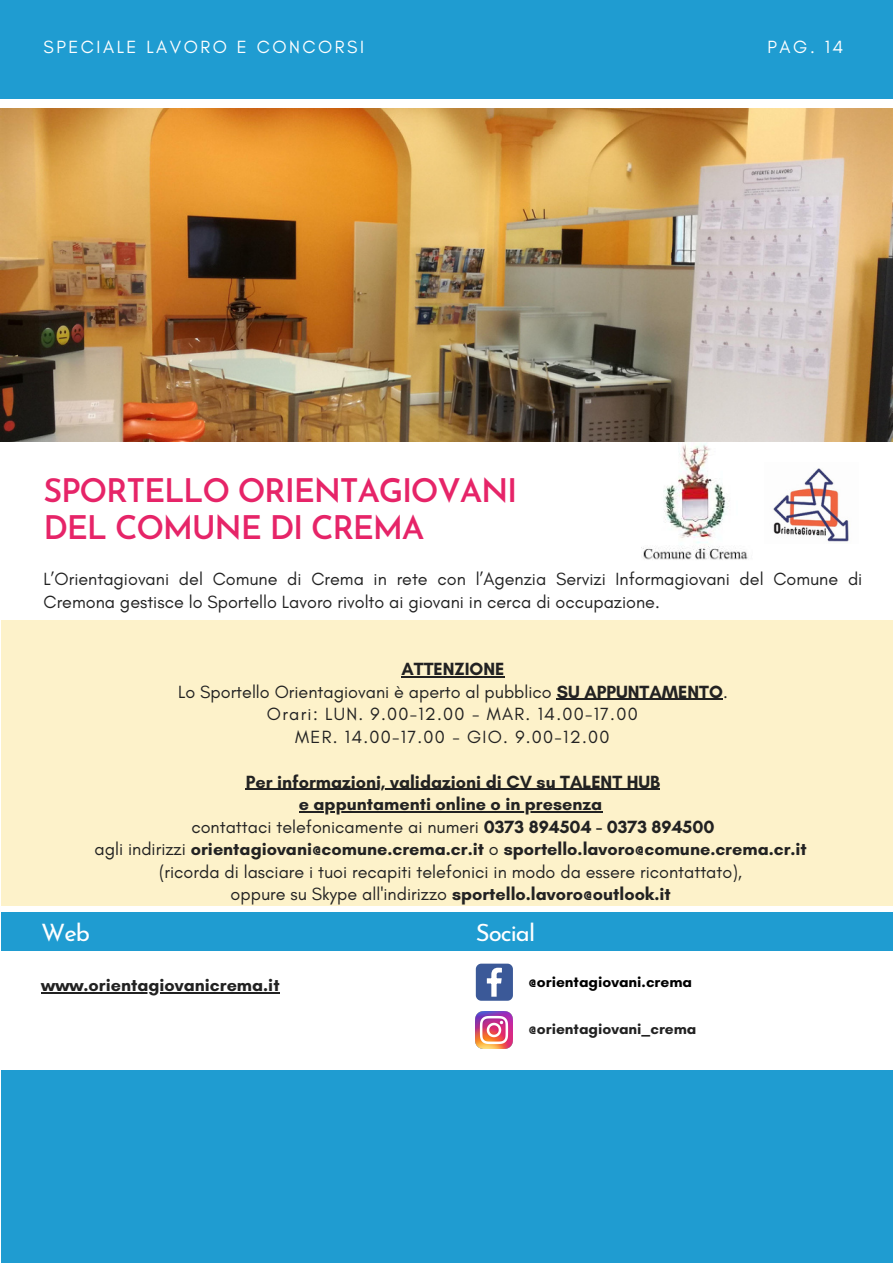
<style>
.page{position:relative;width:893px;height:1264px;background:#fff}
.page>*{position:absolute;margin:0;border:0;box-sizing:border-box;transform-origin:0 0}
.t1{font:600 32.4px "Josefin Sans";letter-spacing:-.04em;color:#e62468}
.t2{font:24px "Josefin Sans";letter-spacing:-.04em;color:#fff}
.t3{font:18px/22.5px "Glacial Indifference";color:#222}
.t4{font:700 18px "Glacial Indifference";color:#222}
.t5{font:18px "Glacial Indifference";letter-spacing:.07em;color:#222}
.t6{font:18px "Glacial Indifference";letter-spacing:.14em;color:#fff}
.t7{font:700 15.6px "Glacial Indifference";color:#000}
.t8{font:700 15.6px "Glacial Indifference";color:#222}
.s1{font-weight:700}
.s2{font-weight:400}
</style>
<div class="page">
<div style="left:0;top:0;width:892px;height:98px;background:#1f9cd1"></div>
<img style="left:641px;top:443px;width:107px;height:117px">
<img style="left:0;top:109px;width:892px;height:333px">
<div style="left:1px;top:620px;width:891px;height:285px;background:#fdf2ca"></div>
<div style="left:1px;top:912px;width:891px;height:38px;background:#1f9cd1"></div>
<hr style="left:401px;top:676px;width:103px;height:1px;background:#222">
<hr style="left:556px;top:698px;width:167px;height:1px;background:#222">
<hr style="left:246px;top:788px;width:414px;height:1px;background:#222">
<hr style="left:299px;top:811px;width:303px;height:1px;background:#222">
<svg style="left:476px;top:963px;width:37px;height:37px"></svg>
<img style="left:476px;top:1011px;width:37px;height:37px">
<hr style="left:41px;top:992px;width:238px;height:1px;background:#222">
<img style="left:773px;top:468px;width:76px;height:74px">
<div style="left:1px;top:1069px;width:891px;height:193px;background:#1f9cd1"></div>
<p class="t6" style="left:44px;top:36px;width:322px">SPECIALE LAVORO E CONCORSI</p>
<p class="t6" style="left:767px;top:36px;width:77px">PAG. 14</p>
<p class="t1" style="left:44px;top:477px;width:475px">SPORTELLO ORIENTAGIOVANI</p>
<p class="t1" style="left:44px;top:514px;width:382px">DEL COMUNE DI CREMA</p>
<p class="t3" style="left:44px;top:567px;width:820px">L’Orientagiovani del Comune di Crema in rete con l’Agenzia Servizi Informagiovani del Comune di<br>Cremona gestisce lo Sportello Lavoro rivolto ai giovani in cerca di occupazione.</p>
<p class="t4" style="left:401px;top:658px;width:105px">ATTENZIONE</p>
<p class="t3" style="left:178px;top:680px;width:551px">Lo Sportello Orientagiovani è aperto al pubblico <span class="s1">SU APPUNTAMENTO</span>.</p>
<p class="t5" style="left:267px;top:703px;width:372px">Orari: LUN. 9.00-12.00 - MAR. 14.00-17.00</p>
<p class="t5" style="left:295px;top:725px;width:316px">MER. 14.00-17.00 - GIO. 9.00-12.00</p>
<p class="t4" style="left:246px;top:770px;width:416px">Per informazioni, validazioni di CV su TALENT HUB</p>
<p class="t4" style="left:299px;top:793px;width:305px">e appuntamenti online o in presenza</p>
<p class="t3" style="left:191px;top:815px;width:524px">contattaci telefonicamente ai numeri <span class="s1">0373 894504 - 0373 894500</span></p>
<p class="t4" style="left:94px;top:838px;width:713px"><span class="s2">agli indirizzi</span> orientagiovani@comune.crema.cr.it <span class="s2">o</span> sportello.lavoro@comune.crema.cr.it</p>
<p class="t3" style="left:159px;top:860px;width:584px">(ricorda di lasciare i tuoi recapiti telefonici in modo da essere ricontattato),</p>
<p class="t4" style="left:230px;top:882px;width:441px"><span class="s2">oppure su Skype all'indirizzo</span> sportello.lavoro@outlook.it</p>
<p class="t2" style="left:41px;top:922px;width:50px">Web</p>
<p class="t2" style="left:476px;top:922px;width:61px">Social</p>
<p class="t4" style="left:41px;top:974px;width:240px">www.orientagiovanicrema.it</p>
<p class="t8" style="left:528px;top:1019px;width:169px">@orientagiovani_crema</p>
<p class="t7" style="left:528px;top:972px;width:165px">@orientagiovani.crema</p>
</div>
